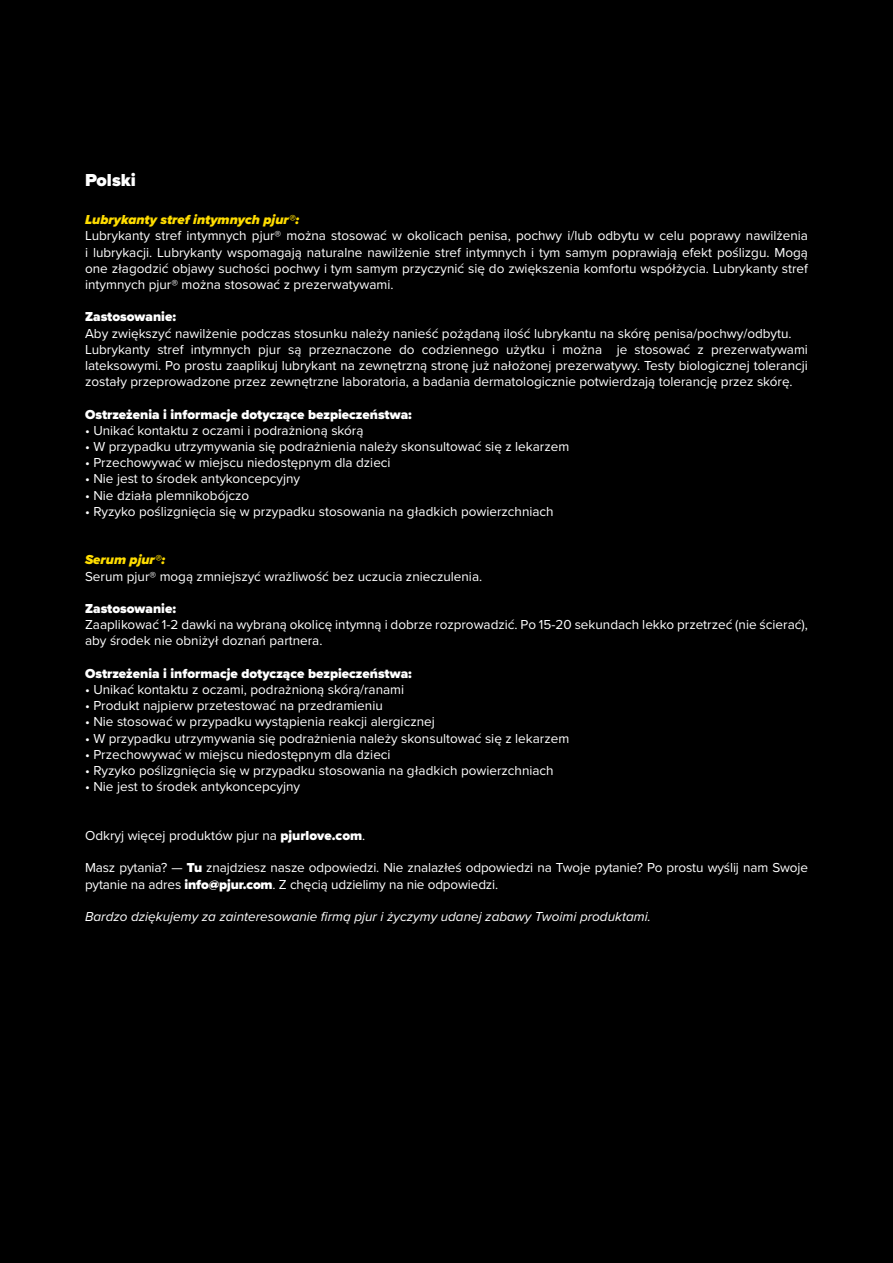
<style>
.page{position:relative;width:893px;height:1263px;background:#000}
.page>*{position:absolute;margin:0;border:0;box-sizing:border-box;transform-origin:0 0}
.t1{font:900 18px "Proxima Nova";color:#fff}
.t2{font:13.5px/16.2px "Proxima Nova";color:#fff}
.t3{font:900 13.5px "Proxima Nova";color:#fff}
.t4{font:italic 13.5px "Proxima Nova";color:#fff}
.t5{font:italic 900 13.5px "Proxima Nova";color:#fd0}
.s1{font-weight:900}
</style>
<div class="page">
<h1 class="t1" style="left:85px;top:167px;width:52px">Polski</h1>
<p class="t5" style="left:85px;top:210px;width:216px">Lubrykanty stref intymnych pjur®:</p>
<p class="t2" style="left:85px;top:227px;width:724px;text-align:justify">Lubrykanty stref intymnych pjur® można stosować w okolicach penisa, pochwy i/lub odbytu w celu poprawy nawilżenia i lubrykacji. Lubrykanty wspomagają naturalne nawilżenie stref intymnych i tym samym poprawiają efekt poślizgu. Mogą one złagodzić objawy suchości pochwy i tym samym przyczynić się do zwiększenia komfortu współżycia. Lubrykanty stref intymnych pjur® można stosować z prezerwatywami.</p>
<p class="t3" style="left:85px;top:307px;width:92px">Zastosowanie:</p>
<p class="t2" style="left:85px;top:324px;width:724px">Aby zwiększyć nawilżenie podczas stosunku należy nanieść pożądaną ilość lubrykantu na skórę penisa/pochwy/odbytu.<br>Lubrykanty stref intymnych pjur są przeznaczone do codziennego użytku i można je stosować z prezerwatywami lateksowymi. Po prostu zaaplikuj lubrykant na zewnętrzną stronę już nałożonej prezerwatywy. Testy biologicznej tolerancji zostały przeprowadzone przez zewnętrzne laboratoria, a badania dermatologicznie potwierdzają tolerancję przez skórę.</p>
<p class="t3" style="left:85px;top:404px;width:328px">Ostrzeżenia i informacje dotyczące bezpieczeństwa:</p>
<p class="t2" style="left:85px;top:422px;width:280px">• Unikać kontaktu z oczami i podrażnioną skórą</p>
<p class="t2" style="left:85px;top:438px;width:486px">• W przypadku utrzymywania się podrażnienia należy skonsultować się z lekarzem</p>
<p class="t2" style="left:85px;top:454px;width:307px">• Przechowywać w miejscu niedostępnym dla dzieci</p>
<p class="t2" style="left:85px;top:470px;width:217px">• Nie jest to środek antykoncepcyjny</p>
<p class="t2" style="left:85px;top:486px;width:166px">• Nie działa plemnikobójczo</p>
<p class="t2" style="left:85px;top:503px;width:470px">• Ryzyko poślizgnięcia się w przypadku stosowania na gładkich powierzchniach</p>
<p class="t5" style="left:85px;top:550px;width:82px">Serum pjur®:</p>
<p class="t2" style="left:85px;top:567px;width:399px">Serum pjur® mogą zmniejszyć wrażliwość bez uczucia znieczulenia.</p>
<p class="t3" style="left:85px;top:598px;width:92px">Zastosowanie:</p>
<p class="t2" style="left:85px;top:616px;width:724px">Zaaplikować 1-2 dawki na wybraną okolicę intymną i dobrze rozprowadzić. Po 15-20 sekundach lekko przetrzeć (nie ścierać), aby środek nie obniżył doznań partnera.</p>
<p class="t3" style="left:85px;top:663px;width:328px">Ostrzeżenia i informacje dotyczące bezpieczeństwa:</p>
<p class="t2" style="left:85px;top:681px;width:321px">• Unikać kontaktu z oczami, podrażnioną skórą/ranami</p>
<p class="t2" style="left:85px;top:697px;width:299px">• Produkt najpierw przetestować na przedramieniu</p>
<p class="t2" style="left:85px;top:713px;width:351px">• Nie stosować w przypadku wystąpienia reakcji alergicznej</p>
<p class="t2" style="left:85px;top:729px;width:486px">• W przypadku utrzymywania się podrażnienia należy skonsultować się z lekarzem</p>
<p class="t2" style="left:85px;top:746px;width:307px">• Przechowywać w miejscu niedostępnym dla dzieci</p>
<p class="t2" style="left:85px;top:762px;width:470px">• Ryzyko poślizgnięcia się w przypadku stosowania na gładkich powierzchniach</p>
<p class="t2" style="left:85px;top:778px;width:217px">• Nie jest to środek antykoncepcyjny</p>
<p class="t2" style="left:85px;top:827px;width:282px">Odkryj więcej produktów pjur na <span class="s1">pjurlove.com</span>.</p>
<p class="t2" style="left:85px;top:859px;width:724px">Masz pytania? — <span class="s1">Tu</span> znajdziesz nasze odpowiedzi. Nie znalazłeś odpowiedzi na Twoje pytanie? Po prostu wyślij nam Swoje pytanie na adres <span class="s1">info@pjur.com</span>. Z chęcią udzielimy na nie odpowiedzi.</p>
<p class="t4" style="left:85px;top:906px;width:567px">Bardzo dziękujemy za zainteresowanie firmą pjur i życzymy udanej zabawy Twoimi produktami.</p>
</div>
